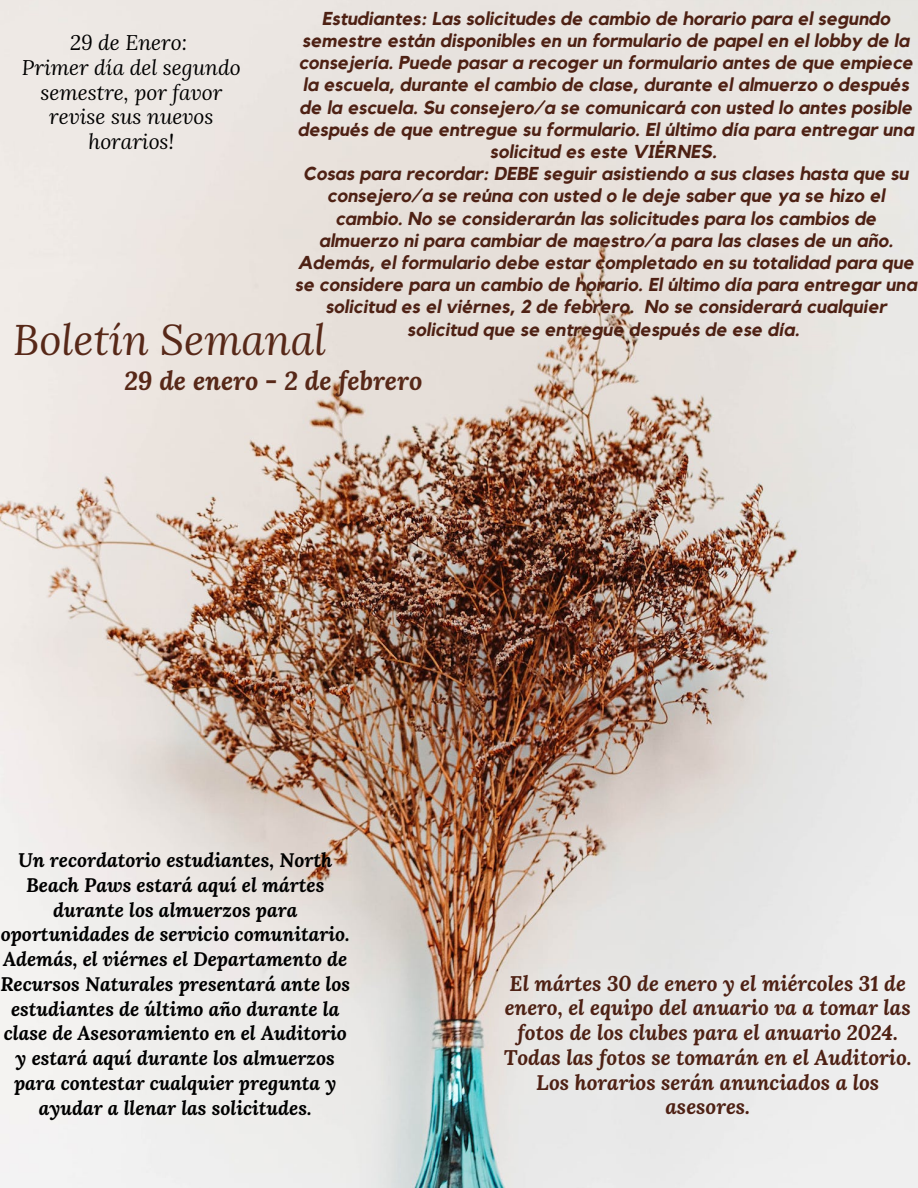
<style>
.page{position:relative;width:918px;height:1188px;background:#fff}
.page>*{position:absolute;margin:0;border:0;box-sizing:border-box;transform-origin:0 0}
.t1{font:italic 42.45px "Lora";color:#572818}
.t2{font:italic 700 25.95px "Lora";color:#572818}
.t3{font:italic 700 21px/24.8px "Lora";color:#4e2114;text-align:center}
.t4{font:italic 21px/24.8px "Lora";color:#000;text-align:center}
.t5{font:italic 700 19.5px/24.8px "Lora";color:#000;text-align:center}
.t6{font:italic 700 18.6px/22.2px "Kollektif";color:#4e2114;text-align:center}
</style>
<div class="page">
<img style="left:0;top:0;width:918px;height:1188px">
<h2 class="t6" style="left:298px;top:8px;width:618px">Estudiantes: Las solicitudes de cambio de horario para el segundo semestre están disponibles en un formulario de papel en el lobby de la consejería. Puede pasar a recoger un formulario antes de que empiece la escuela, durante el cambio de clase, durante el almuerzo o después de la escuela. Su consejero/a se comunicará con usted lo antes posible después de que entregue su formulario. El último día para entregar una solicitud es este VIÉRNES.</h2>
<h3 class="t6" style="left:295px;top:163px;width:624px">Cosas para recordar: DEBE seguir asistiendo a sus clases hasta que su consejero/a se reúna con usted o le deje saber que ya se hizo el cambio. No se considerarán las solicitudes para los cambios de almuerzo ni para cambiar de maestro/a para las clases de un año.<br>Además, el formulario debe estar completado en su totalidad para que se considere para un cambio de horario. El último día para entregar una solicitud es el viérnes, 2 de febrero. No se considerará cualquier solicitud que se entregue después de ese día.</h3>
<h4 class="t4" style="left:22px;top:30px;width:220px">29 de Enero:<br>Primer día del segundo semestre, por favor revise sus nuevos horarios!</h4>
<p class="t1" style="left:13px;top:312px;width:315px">Boletín Semanal</p>
<p class="t2" style="left:124px;top:363px;width:300px">29 de enero - 2 de febrero</p>
<h3 class="t5" style="left:0;top:847px;width:351px">Un recordatorio estudiantes, North Beach Paws estará aquí el mártes durante los almuerzos para oportunidades de servicio comunitario.<br>Además, el viérnes el Departamento de Recursos Naturales presentará ante los estudiantes de último año durante la clase de Asesoramiento en el Auditorio y estará aquí durante los almuerzos para contestar cualquier pregunta y ayudar a llenar las solicitudes.</h3>
<h1 class="t3" style="left:504px;top:970px;width:410px">El mártes 30 de enero y el miércoles 31 de enero, el equipo del anuario va a tomar las fotos de los clubes para el anuario 2024.<br>Todas las fotos se tomarán en el Auditorio.<br>Los horarios serán anunciados a los asesores.</h1>
</div>
